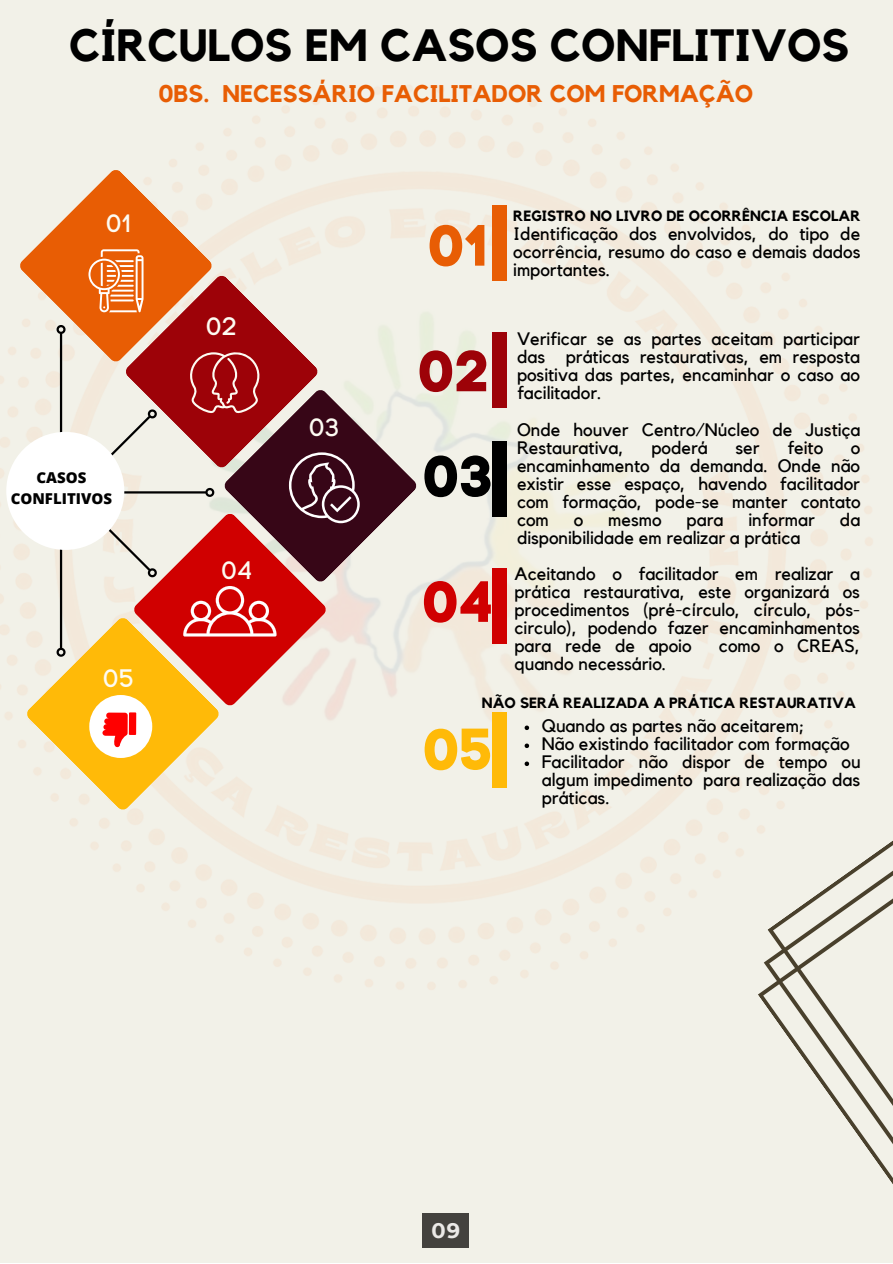
<style>
.page{position:relative;width:893px;height:1264px;background:#fff}
.page>*{position:absolute;margin:0;border:0;box-sizing:border-box;transform-origin:0 0}
.t1{font:57.6px "Code Pro Bold LC";color:#e85d04}
.t2{font:57.6px "Code Pro Bold LC";color:#9d0208}
.t3{font:57.6px "Code Pro Bold LC";color:#000}
.t4{font:57.6px "Code Pro Bold LC";color:#d00000}
.t5{font:57.6px "Code Pro Bold LC";color:#ffba08}
.t6{font:700 45px "Kollektif";color:#000}
.t7{font:25.05px "Code Pro Normal LC";color:#fdfbf2}
.t8{font:700 24px "Kollektif";color:#e85d04}
.t9{font:700 21px "Montserrat";color:#ebe9e7}
.t10{font:18px/18px "Kollektif";color:#000;text-align:justify}
.t11{font:800 15px/20.2px "Open Sans";color:#000;text-align:center}
.t12{font:700 14.85px "Kollektif";color:#000}
</style>
<div class="page">
<div style="left:0;top:0;width:892px;height:1262px;background:#f2f1e8"></div>
<img style="left:0;top:85px;width:873px;height:905px">
<div style="left:6px;top:432px;width:118px;height:118px;background:#fff;border-radius:50%"></div>
<div style="left:492px;top:205px;width:15px;height:75px;background:#e85d04"></div>
<div style="left:492px;top:332px;width:15px;height:75px;background:#9d0208"></div>
<div style="left:492px;top:441px;width:15px;height:75px;background:#000"></div>
<div style="left:492px;top:568px;width:15px;height:75px;background:#d00000"></div>
<div style="left:492px;top:712px;width:15px;height:75px;background:#ffba08"></div>
<svg style="left:763px;top:787px;width:129px;height:65px"></svg>
<svg style="left:757px;top:852px;width:135px;height:331px"></svg>
<svg style="left:19px;top:169px;width:398px;height:641px"></svg>
<svg style="left:524px;top:725px;width:5px;height:5px"></svg>
<svg style="left:524px;top:743px;width:5px;height:5px"></svg>
<svg style="left:524px;top:761px;width:5px;height:5px"></svg>
<div style="left:422px;top:1213px;width:47px;height:34px;background:#44423e"></div>
<p class="t6" style="left:69px;top:25px;width:781px">CÍRCULOS EM CASOS CONFLITIVOS</p>
<p class="t8" style="left:158px;top:82px;width:596px">0BS. NECESSÁRIO FACILITADOR COM FORMAÇÃO</p>
<p class="t7" style="left:106px;top:208px;width:27px">01</p>
<p class="t11" style="left:11px;top:467px;width:103px">CASOS<br>CONFLITIVOS</p>
<p class="t7" style="left:103px;top:663px;width:33px">05</p>
<p class="t7" style="left:206px;top:311px;width:33px">02</p>
<p class="t7" style="left:221px;top:554px;width:33px">04</p>
<p class="t7" style="left:309px;top:412px;width:32px">03</p>
<p class="t1" style="left:429px;top:211px;width:61px">01</p>
<p class="t2" style="left:419px;top:336px;width:72px">02</p>
<p class="t3" style="left:424px;top:441px;width:71px">03</p>
<p class="t4" style="left:424px;top:567px;width:72px">04</p>
<p class="t12" style="left:513px;top:209px;width:349px">REGISTRO NO LIVRO DE OCORRÊNCIA ESCOLAR</p>
<p class="t10" style="left:513px;top:226px;width:348px">Identificação dos envolvidos, do tipo de ocorrência, resumo do caso e demais dados importantes.</p>
<p class="t10" style="left:517px;top:330px;width:344px">Verificar se as partes aceitam participar das práticas restaurativas, em resposta positiva das partes, encaminhar o caso ao facilitador.</p>
<p class="t10" style="left:517px;top:422px;width:345px">Onde houver Centro/Núcleo de Justiça<br>Restaurativa,</p>
<p class="t10" style="left:651px;top:440px;width:58px">poderá</p>
<p class="t10" style="left:735px;top:440px;width:26px">ser</p>
<p class="t10" style="left:787px;top:440px;width:37px">feito</p>
<p class="t10" style="left:517px;top:440px;width:345px;text-indent:334px">o encaminhamento da demanda. Onde não existir esse espaço, havendo facilitador com formação, pode-se manter contato com</p>
<p class="t10" style="left:574px;top:511px;width:11px">o</p>
<p class="t10" style="left:608px;top:511px;width:55px">mesmo</p>
<p class="t10" style="left:686px;top:511px;width:38px">para</p>
<p class="t10" style="left:748px;top:511px;width:68px">informar</p>
<p class="t10" style="left:839px;top:511px;width:22px">da</p>
<p class="t10" style="left:517px;top:529px;width:285px">disponibilidade em realizar a prática</p>
<p class="t10" style="left:514px;top:565px;width:347px">Aceitando o facilitador em realizar a prática restaurativa, este organizará os procedimentos (pré-círculo, círculo, pós&shy;circulo), podendo fazer encaminhamentos para rede de apoio</p>
<p class="t10" style="left:719px;top:637px;width:143px">como o CREAS,</p>
<p class="t10" style="left:514px;top:655px;width:153px">quando necessário.</p>
<p class="t12" style="left:482px;top:696px;width:375px">NÃO SERÁ REALIZADA A PRÁTICA RESTAURATIVA</p>
<p class="t5" style="left:424px;top:714px;width:71px">05</p>
<p class="t10" style="left:541px;top:717px;width:264px">Quando as partes não aceitarem;</p>
<p class="t10" style="left:541px;top:735px;width:309px">Não existindo facilitador com formação</p>
<p class="t10" style="left:541px;top:753px;width:320px">Facilitador não dispor de tempo ou algum impedimento para realização das práticas.</p>
<p class="t9" style="left:431px;top:1217px;width:30px">09</p>
</div>
